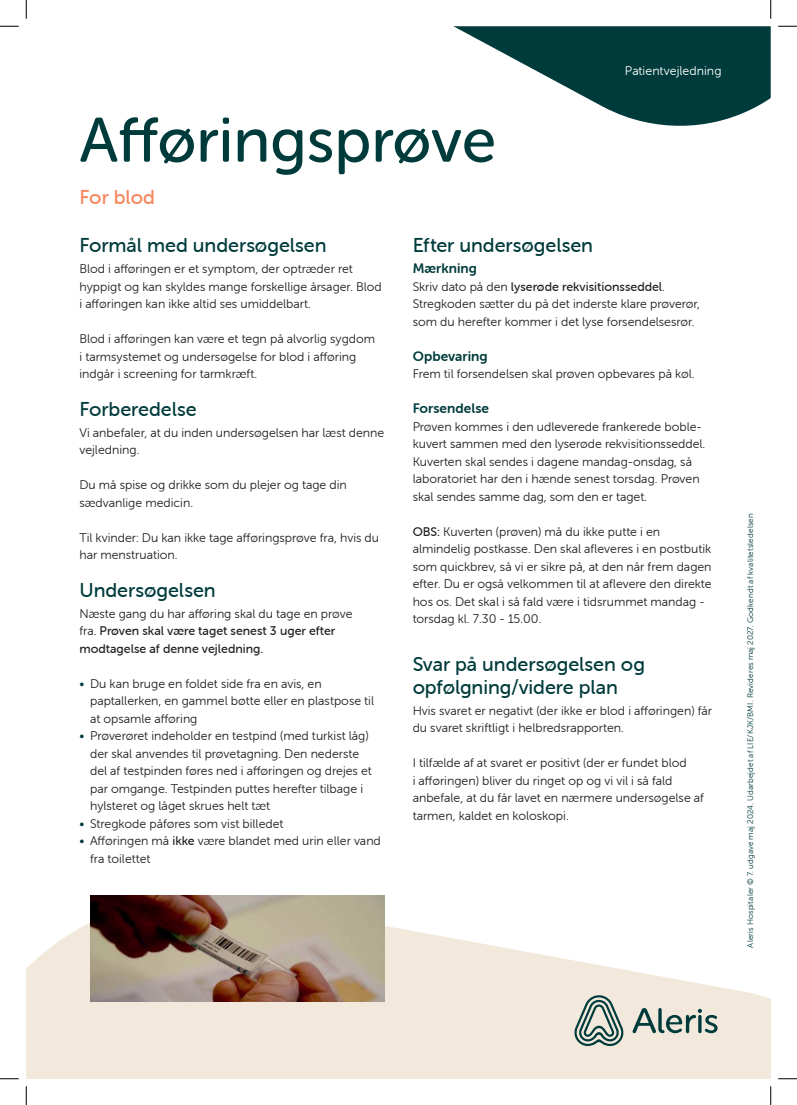
<style>
.page{position:relative;width:797px;height:1105px;background:#fff}
.page>*{position:absolute;margin:0;border:0;box-sizing:border-box;transform-origin:0 0}
.overskrift{font:62.5px "Museo Sans Rounded 500";color:#003b3c}
.rubrik{font:20px "Museo Sans Rounded 500";letter-spacing:-.005em;color:#003b3c}
.rubrik_2_linier{font:20px/22.5px "Museo Sans Rounded 500";letter-spacing:-.005em;color:#003b3c}
.Indledning{font:20px "Museo Sans Rounded 500";color:#f5855b}
.ml_rubrik{font:13.75px "Museo Sans Rounded 700";letter-spacing:.005em;color:#003b3c}
.brødtekst{font:12.5px/17.5px "Museo Sans Rounded 300";color:#231f20}
.brødtekst-2{font:12.5px/17.5px "Museo Sans Rounded 500";color:#231f20}
.nummer{font:12.5px "Museo Sans Rounded 300";letter-spacing:.005em;color:#fff}
.version{font:8.12px "Museo Sans Rounded 300";letter-spacing:.02em;color:#003b3c}
.s1{font-family:"Museo Sans Rounded 300"}
.s2{color:#003b3c}
.s3{font-family:"Museo Sans Rounded 500"}
</style>
<div class="page">
<svg style="left:26px;top:895px;width:744px;height:184px;fill:#f2e9dc"></svg>
<svg style="left:632px;top:1008px;width:85px;height:25px;background:#a2afa7"></svg>
<svg style="left:572px;top:995px;width:53px;height:51px;background:#a5b1a9"></svg>
<svg style="left:453px;top:26px;width:317px;height:100px;fill:#003b3c"></svg>
<div style="left:611px;top:62px;width:124px;height:18px;background:#003b3c"></div>
<img style="left:90px;top:895px;width:294px;height:107px">
<svg style="left:0;top:25px;width:19px;height:2px"></svg>
<svg style="left:778px;top:25px;width:19px;height:2px"></svg>
<svg style="left:0;top:1078px;width:19px;height:1px"></svg>
<svg style="left:778px;top:1078px;width:19px;height:1px"></svg>
<svg style="left:25px;top:0;width:2px;height:19px"></svg>
<svg style="left:25px;top:1086px;width:2px;height:19px"></svg>
<svg style="left:770px;top:0;width:1px;height:19px"></svg>
<svg style="left:770px;top:1086px;width:1px;height:19px"></svg>
<p class="overskrift" style="left:79px;top:106px;width:418px">Afføringsprøve</p>
<p class="Indledning" style="left:79px;top:187px;width:77px">For blod</p>
<p class="nummer" style="left:625px;top:64px;width:98px">Patientvejledning</p>
<p class="rubrik" style="left:79px;top:234px;width:249px">Formål med undersøgelsen</p>
<p class="brødtekst" style="left:79px;top:260px;width:304px">Blod i afføringen er et symptom, der optræder ret hyppigt og kan skyldes mange forskellige årsager. Blod i afføringen kan ikke altid ses umiddelbart.</p>
<p class="brødtekst" style="left:79px;top:330px;width:297px">Blod i afføringen kan være et tegn på alvorlig sygdom i tarmsystemet og undersøgelse for blod i afføring indgår i screening for tarmkræft.</p>
<p class="rubrik" style="left:79px;top:398px;width:119px">Forberedelse</p>
<p class="brødtekst" style="left:79px;top:424px;width:306px">Vi anbefaler, at du inden undersøgelsen har læst denne vejledning.</p>
<p class="brødtekst" style="left:79px;top:476px;width:269px">Du må spise og drikke som du plejer og tage din sædvanlige medicin.</p>
<p class="brødtekst" style="left:79px;top:529px;width:301px">Til kvinder: Du kan ikke tage afføringsprøve fra, hvis du har menstruation.</p>
<p class="rubrik" style="left:79px;top:579px;width:138px">Undersøgelsen</p>
<p class="brødtekst-2" style="left:79px;top:605px;width:275px"><span class="s1">Næste gang du har afføring skal du tage en prøve fra.</span> Prøven skal være taget senest 3 uger efter modtagelse af denne vejledning.</p>
<p class="brødtekst" style="left:90px;top:675px;width:285px;text-indent:-11px"><span class="s2">•</span> Du kan bruge en foldet side fra en avis, en paptallerken, en gammel bøtte eller en plastpose til at opsamle afføring</p>
<p class="brødtekst" style="left:90px;top:727px;width:283px;text-indent:-11px"><span class="s2">•</span> Prøverøret indeholder en testpind (med turkist låg) der skal anvendes til prøvetagning. Den nederste del af testpinden føres ned i afføringen og drejes et par omgange. Testpinden puttes herefter tilbage i hylsteret og låget skrues helt tæt</p>
<p class="brødtekst" style="left:79px;top:815px;width:206px"><span class="s2">•</span> Stregkode påføres som vist billedet</p>
<p class="brødtekst" style="left:90px;top:832px;width:292px;text-indent:-11px"><span class="s2">•</span> Afføringen må <span class="s3">ikke</span> være blandet med urin eller vand fra toilettet</p>
<p class="rubrik" style="left:412px;top:234px;width:182px">Efter undersøgelsen</p>
<p class="ml_rubrik" style="left:412px;top:261px;width:66px">Mærkning</p>
<p class="brødtekst-2" style="left:412px;top:278px;width:254px"><span class="s1">Skriv dato på den</span> lyserøde rekvisitionsseddel<span class="s1">.</span></p>
<p class="brødtekst" style="left:412px;top:295px;width:289px">Stregkoden sætter du på det inderste klare prøverør, som du herefter kommer i det lyse forsendelsesrør.</p>
<p class="ml_rubrik" style="left:412px;top:348px;width:77px">Opbevaring</p>
<p class="brødtekst" style="left:412px;top:365px;width:283px">Frem til forsendelsen skal prøven opbevares på køl.</p>
<p class="ml_rubrik" style="left:412px;top:401px;width:78px">Forsendelse</p>
<p class="brødtekst" style="left:412px;top:418px;width:294px">Prøven kommes i den udleverede frankerede boble&shy;kuvert sammen med den lyserøde rekvisitionsseddel.<br>Kuverten skal sendes i dagene mandag-onsdag, så laboratoriet har den i hænde senest torsdag. Prøven skal sendes samme dag, som den er taget.</p>
<p class="brødtekst" style="left:412px;top:523px;width:300px"><span class="s3">OBS:</span> Kuverten (prøven) må du ikke putte i en almindelig postkasse. Den skal afleveres i en postbutik som quickbrev, så vi er sikre på, at den når frem dagen efter. Du er også velkommen til at aflevere den direkte hos os. Det skal i så fald være i tidsrummet mandag - torsdag kl. 7.30 - 15.00.</p>
<p class="rubrik_2_linier" style="left:412px;top:653px;width:234px">Svar på undersøgelsen og opfølgning/videre plan</p>
<p class="brødtekst" style="left:412px;top:702px;width:301px">Hvis svaret er negativt (der ikke er blod i afføringen) får du svaret skriftligt i helbredsrapporten.</p>
<p class="brødtekst" style="left:412px;top:754px;width:293px">I tilfælde af at svaret er positivt (der er fundet blod<br>i afføringen) bliver du ringet op og vi vil i så fald anbefale, at du får lavet en nærmere undersøgelse af tarmen, kaldet en koloskopi.</p>
<p class="version" style="left:745px;top:948px;width:436px;rotate:-90deg">Aleris Hospitaler © 7. udgave maj 2024. Udarbejdet af LIE/KJK/BMI. Revideres maj 2027. Godkendt af kvalitetsledelsen</p>
</div>
